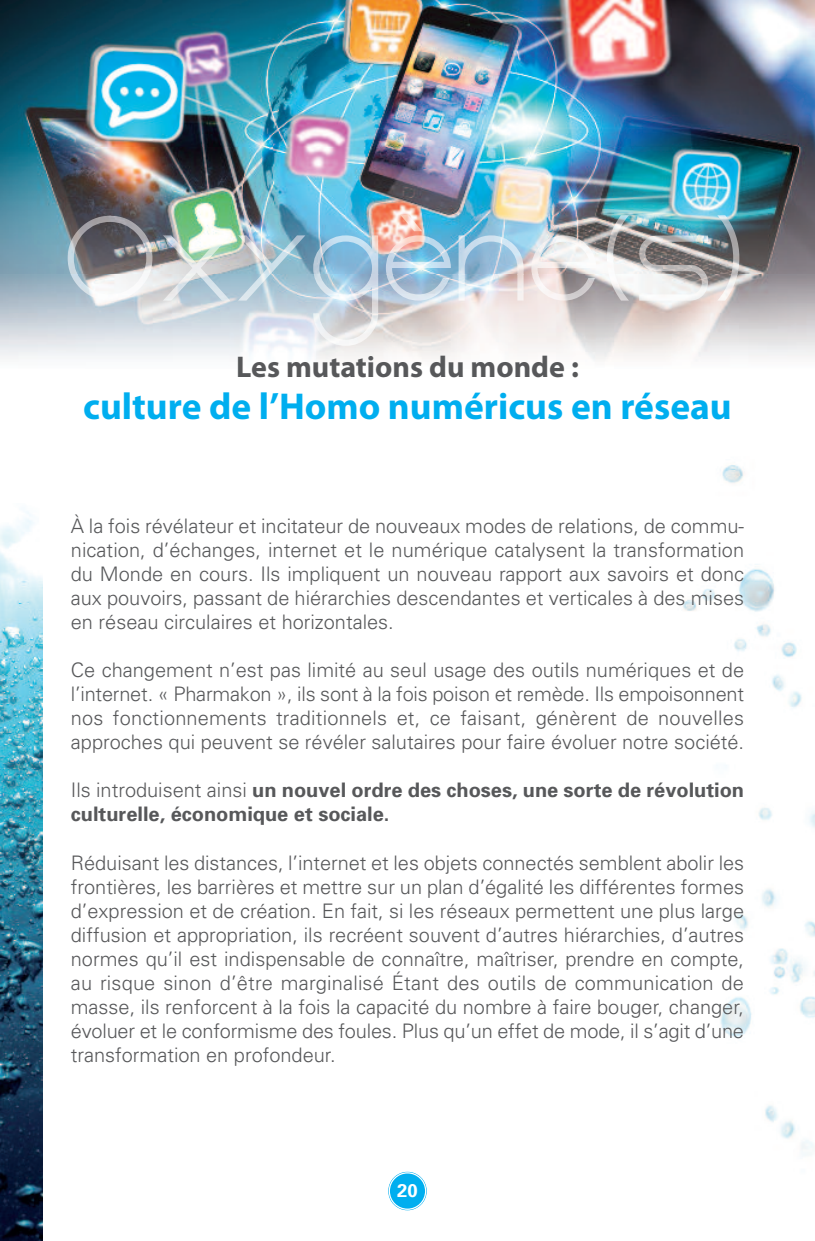
<style>
.page{position:relative;width:815px;height:1241px;background:#fff}
.page>*{position:absolute;margin:0;border:0;box-sizing:border-box;transform-origin:0 0}
.t1{font:700 37.5px "Myriad Pro";color:#00aeef}
.t2{font:700 30px "Myriad Pro";color:#57585a}
.t3{font:300 20px/24px "Univers";color:#57585a;text-align:justify}
.t4{font:700 20px/24px "Univers";color:#57585a}
.t5{font:700 18.5px "Univers";color:#fff}
.s1{font-weight:300}
</style>
<div class="page">
<img style="left:683px;top:465px;width:132px;height:691px">
<img style="left:0;top:0;width:815px;height:147px">
<img style="left:0;top:147px;width:815px;height:213px">
<img style="left:814px;top:275px;width:1px;height:93px">
<img style="left:0;top:511px;width:43px;height:729px">
<img style="left:68px;top:215px;width:671px;height:60px">
<img style="left:70px;top:275px;width:668px;height:71px">
<div style="left:390px;top:1173px;width:35px;height:35px;background:#00aeef;border-radius:50%"></div>
<div style="left:388px;top:1171px;width:39px;height:39px;border:1px solid #00aeef;border-radius:50%"></div>
<h2 class="t2" style="left:236px;top:356px;width:344px">Les mutations du monde :</h2>
<h1 class="t1" style="left:83px;top:392px;width:650px">culture de l’Homo numéricus en réseau</h1>
<p class="t3" style="left:71px;top:516px;width:675px">À la fois révélateur et incitateur de nouveaux modes de relations, de commu&shy;nication, d’échanges, internet et le numérique catalysent la transformation du Monde en cours. Ils impliquent un nouveau rapport aux savoirs et donc aux pouvoirs, passant de hiérarchies descendantes et verticales à des mises en réseau circulaires et horizontales.</p>
<p class="t3" style="left:71px;top:660px;width:675px">Ce changement n’est pas limité au seul usage des outils numériques et de l’internet. « Pharmakon », ils sont à la fois poison et remède. Ils empoisonnent nos fonctionnements traditionnels et, ce faisant, génèrent de nouvelles approches qui peuvent se révéler salutaires pour faire évoluer notre société.</p>
<p class="t4" style="left:71px;top:780px;width:675px"><span class="s1">Ils introduisent ainsi</span> un nouvel ordre des choses, une sorte de révolution culturelle, économique et sociale.</p>
<p class="t3" style="left:71px;top:852px;width:675px">Réduisant les distances, l’internet et les objets connectés semblent abolir les frontières, les barrières et mettre sur un plan d’égalité les différentes formes d’expression et de création. En fait, si les réseaux permettent une plus large diffusion et appropriation, ils recréent souvent d’autres hiérarchies, d’autres normes qu’il est indispensable de connaître, maîtriser, prendre en compte, au risque sinon d’être marginalisé Étant des outils de communication de masse, ils renforcent à la fois la capacité du nombre à faire bouger, changer, évoluer et le conformisme des foules. Plus qu’un effet de mode, il s’agit d’une transformation en profondeur.</p>
<p class="t5" style="left:397px;top:1183px;width:22px">20</p>
</div>
